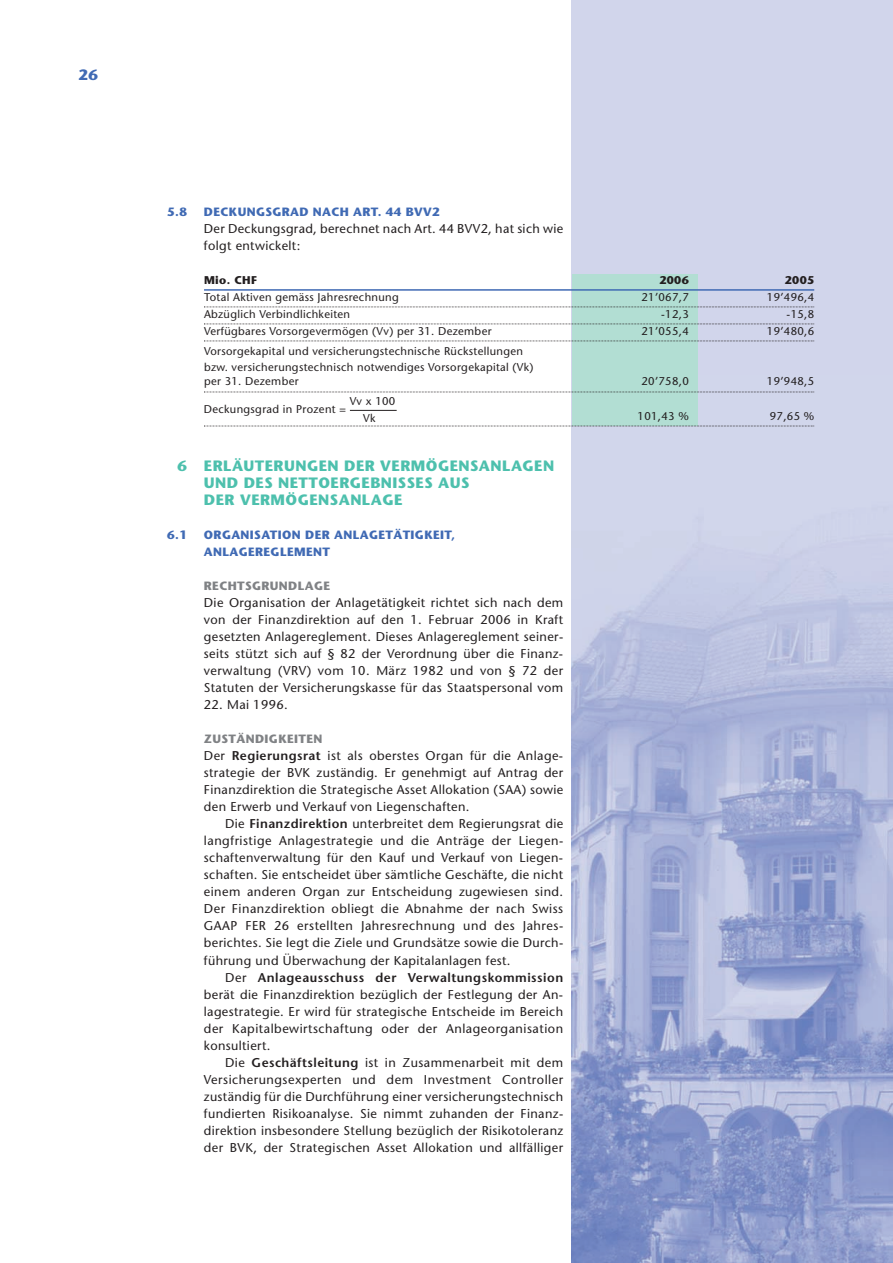
<style>
.page{position:relative;width:893px;height:1263px;background:#fff}
.page>*{position:absolute;margin:0;border:0;box-sizing:border-box;transform-origin:0 0}
.t1{font:700 15px/17px "Stone Sans";letter-spacing:.03em;color:#4dc0ad}
.t2{font:700 15px "Stone Sans";color:#406ab4}
.t3{font:12.75px/17px "Stone Sans";letter-spacing:.03em;color:#231f20}
.t4{font:600 12.75px "Stone Sans";letter-spacing:.04em;color:#231f20}
.t5{font:700 12px/17px "Stone Sans";letter-spacing:.03em;color:#406ab4}
.t6{font:700 12px "Stone Sans";letter-spacing:.03em;color:#808285}
.t7{font:11.25px/15.5px "Stone Sans";letter-spacing:.03em;color:#231f20}
.t8{font:700 11.25px "Stone Sans";letter-spacing:.03em;color:#231f20}
.s1{font-weight:600}
.s2{font-weight:400}
</style>
<div class="page">
<div style="left:572px;top:0;width:321px;height:1263px;background:#d1d5eb"></div>
<img style="left:572px;top:375px;width:321px;height:888px">
<div style="left:572px;top:274px;width:125px;height:152px;background:#b2ded3"></div>
<hr style="left:204px;top:289px;width:610px;height:2px;background:#406ab4">
<svg style="left:204px;top:307px;width:610px;height:1px"></svg>
<svg style="left:204px;top:341px;width:610px;height:1px"></svg>
<svg style="left:204px;top:324px;width:610px;height:1px"></svg>
<svg style="left:204px;top:392px;width:610px;height:1px"></svg>
<svg style="left:204px;top:426px;width:610px;height:1px"></svg>
<hr style="left:350px;top:410px;width:47px;height:1px;background:#231f20">
<p class="t2" style="left:78px;top:69px;width:21px">26</p>
<p class="t5" style="left:167px;top:205px;width:21px">5.8</p>
<p class="t5" style="left:204px;top:205px;width:237px">DECKUNGSGRAD NACH ART. 44 BVV2</p>
<p class="t3" style="left:204px;top:221px;width:361px">Der Deckungsgrad, berechnet nach Art. 44 BVV2, hat sich wie folgt entwickelt:</p>
<p class="t8" style="left:204px;top:276px;width:54px">Mio. CHF</p>
<p class="t8" style="left:659px;top:276px;width:31px">2006</p>
<p class="t8" style="left:785px;top:276px;width:31px">2005</p>
<p class="t7" style="left:204px;top:290px;width:196px">Total Aktiven gemäss Jahresrechnung</p>
<p class="t7" style="left:641px;top:290px;width:49px">21’067,7</p>
<p class="t7" style="left:767px;top:290px;width:49px">19’496,4</p>
<p class="t7" style="left:204px;top:307px;width:148px">Abzüglich Verbindlichkeiten</p>
<p class="t7" style="left:661px;top:307px;width:29px">-12,3</p>
<p class="t7" style="left:787px;top:307px;width:29px">-15,8</p>
<p class="t7" style="left:204px;top:324px;width:289px">Verfügbares Vorsorgevermögen (Vv) per 31. Dezember</p>
<p class="t7" style="left:641px;top:324px;width:49px">21’055,4</p>
<p class="t7" style="left:767px;top:324px;width:49px">19’480,6</p>
<p class="t7" style="left:204px;top:344px;width:331px">Vorsorgekapital und versicherungstechnische Rückstellungen bzw. versicherungstechnisch notwendiges Vorsorgekapital (Vk)</p>
<p class="t7" style="left:204px;top:374px;width:96px">per 31. Dezember</p>
<p class="t7" style="left:641px;top:374px;width:49px">20’758,0</p>
<p class="t7" style="left:767px;top:374px;width:49px">19’948,5</p>
<p class="t7" style="left:638px;top:410px;width:53px">101,43 %</p>
<p class="t7" style="left:770px;top:410px;width:46px">97,65 %</p>
<p class="t7" style="left:204px;top:403px;width:144px">Deckungsgrad in Prozent =</p>
<p class="t7" style="left:350px;top:393px;width:47px;line-height:17px;text-align:center">Vv x 100<br>Vk</p>
<p class="t1" style="left:204px;top:459px;width:352px;text-indent:-26px">6 ERLÄUTERUNGEN DER VERMÖGENSANLAGEN<br>UND DES NETTOERGEBNISSES AUS<br>DER VERMÖGENSANLAGE</p>
<p class="t5" style="left:167px;top:528px;width:21px">6.1</p>
<p class="t5" style="left:204px;top:528px;width:253px">ORGANISATION DER ANLAGETÄTIGKEIT,<br>ANLAGEREGLEMENT</p>
<p class="t6" style="left:204px;top:581px;width:128px">RECHTSGRUNDLAGE</p>
<p class="t3" style="left:204px;top:595px;width:361px;text-align:justify">Die Organisation der Anlagetätigkeit richtet sich nach dem von der Finanzdirektion auf den 1. Februar 2006 in Kraft gesetzten Anlagereglement. Dieses Anlagereglement seiner&shy;seits stützt sich auf § 82 der Verordnung über die Finanz&shy;verwaltung (VRV) vom 10. März 1982 und von § 72 der Statuten der Versicherungskasse für das Staatspersonal vom</p>
<p class="t3" style="left:204px;top:698px;width:85px">22. Mai 1996.</p>
<p class="t6" style="left:204px;top:734px;width:120px">ZUSTÄNDIGKEITEN</p>
<p class="t3" style="left:204px;top:749px;width:361px">Der <span class="s1">Regierungsrat</span> ist als oberstes Organ für die Anlage-</p>
<p class="t3" style="left:204px;top:766px;width:361px">strategie der BVK zuständig. Er genehmigt auf Antrag der</p>
<p class="t3" style="left:204px;top:783px;width:361px">Finanzdirektion die Strategische Asset Allokation (SAA) sowie</p>
<p class="t3" style="left:204px;top:800px;width:267px">den Erwerb und Verkauf von Liegenschaften.</p>
<p class="t3" style="left:225px;top:817px;width:340px">Die <span class="s1">Finanzdirektion</span> unterbreitet dem Regierungsrat die</p>
<p class="t3" style="left:204px;top:834px;width:361px">langfristige Anlagestrategie und die Anträge der Liegen-</p>
<p class="t3" style="left:204px;top:851px;width:361px">schaftenverwaltung für den Kauf und Verkauf von Liegen-</p>
<p class="t3" style="left:204px;top:868px;width:361px">schaften. Sie entscheidet über sämtliche Geschäfte, die nicht</p>
<p class="t3" style="left:204px;top:885px;width:361px">einem anderen Organ zur Entscheidung zugewiesen sind.</p>
<p class="t3" style="left:204px;top:902px;width:361px">Der Finanzdirektion obliegt die Abnahme der nach Swiss</p>
<p class="t3" style="left:204px;top:919px;width:361px">GAAP FER 26 erstellten Jahresrechnung und des Jahres-</p>
<p class="t3" style="left:204px;top:936px;width:361px">berichtes. Sie legt die Ziele und Grundsätze sowie die Durch-</p>
<p class="t3" style="left:204px;top:953px;width:308px">führung und Überwachung der Kapitalanlagen fest.</p>
<p class="t4" style="left:225px;top:972px;width:340px"><span class="s2">Der</span> Anlageausschuss der Verwaltungskommission</p>
<p class="t3" style="left:204px;top:987px;width:361px">berät die Finanzdirektion bezüglich der Festlegung der An-</p>
<p class="t3" style="left:204px;top:1004px;width:361px">lagestrategie. Er wird für strategische Entscheide im Bereich</p>
<p class="t3" style="left:204px;top:1021px;width:361px">der Kapitalbewirtschaftung oder der Anlageorganisation</p>
<p class="t3" style="left:204px;top:1038px;width:68px">konsultiert.</p>
<p class="t3" style="left:225px;top:1055px;width:340px">Die <span class="s1">Geschäftsleitung</span> ist in Zusammenarbeit mit dem</p>
<p class="t3" style="left:204px;top:1072px;width:361px">Versicherungsexperten und dem Investment Controller</p>
<p class="t3" style="left:204px;top:1089px;width:361px">zuständig für die Durchführung einer versicherungstechnisch</p>
<p class="t3" style="left:204px;top:1106px;width:361px">fundierten Risikoanalyse. Sie nimmt zuhanden der Finanz-</p>
<p class="t3" style="left:204px;top:1123px;width:361px">direktion insbesondere Stellung bezüglich der Risikotoleranz</p>
<p class="t3" style="left:204px;top:1140px;width:361px">der BVK, der Strategischen Asset Allokation und allfälliger</p>
</div>
